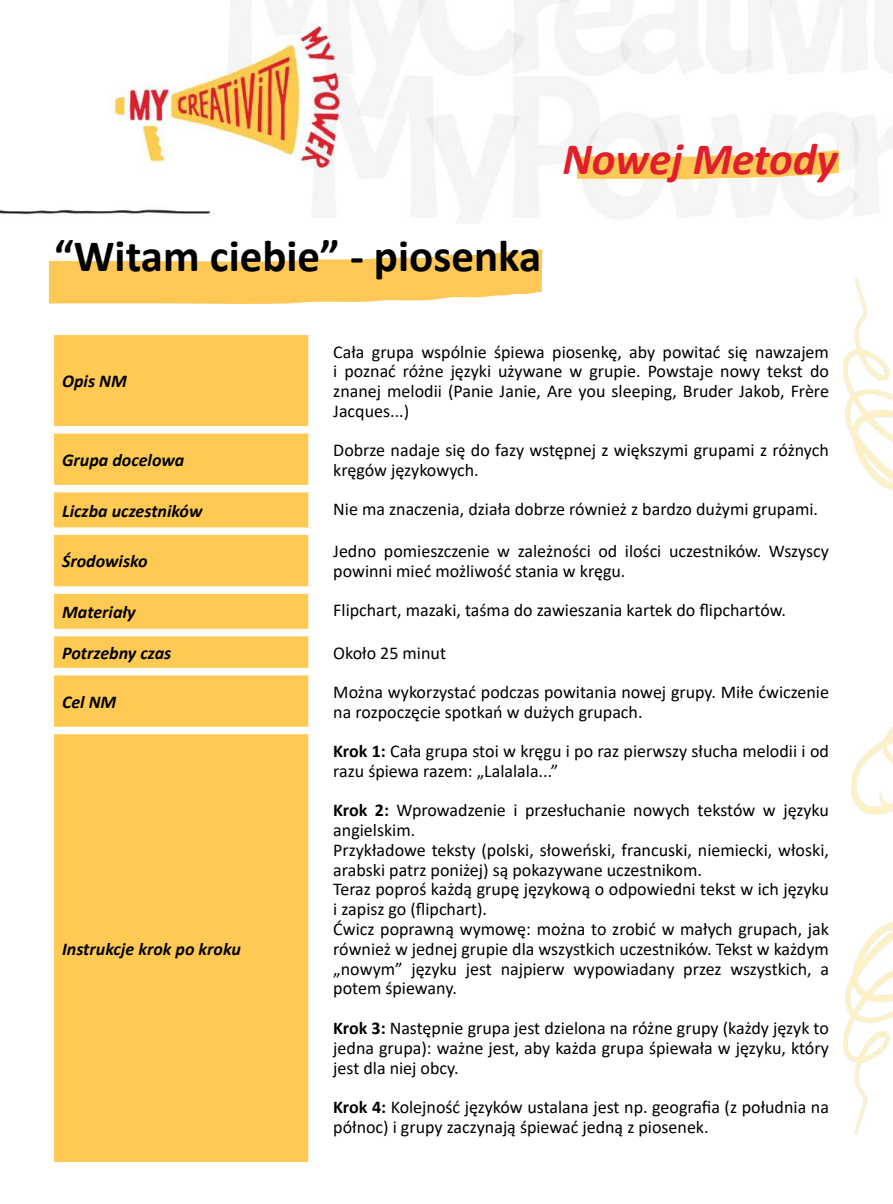
<style>
.page{position:relative;width:893px;height:1204px;background:#fff}
.page>*{position:absolute;margin:0;border:0;box-sizing:border-box;transform-origin:0 0}
.t1{font:700 45px "Calibri";color:#000}
.t2{font:italic 700 45px "Calibri";color:#df1f2c}
.t3{font:18px/19.8px "Calibri";color:#000}
.t4{font:italic 700 18px "Calibri";color:#000}
.s1{font-weight:700}
</style>
<div class="page">
<img style="left:0;top:0;width:893px;height:221px">
<svg style="left:554px;top:135px;width:307px;height:55px"></svg>
<img style="left:843px;top:921px;width:50px;height:212px">
<img style="left:843px;top:279px;width:50px;height:212px">
<img style="left:851px;top:726px;width:42px;height:88px">
<div style="left:54px;top:335px;width:254px;height:826px;background:#ffca53"></div>
<div style="left:54px;top:426px;width:258px;height:7px;background:#fff"></div>
<div style="left:54px;top:485px;width:258px;height:7px;background:#fff"></div>
<div style="left:54px;top:527px;width:258px;height:8px;background:#fff"></div>
<div style="left:54px;top:586px;width:258px;height:7px;background:#fff"></div>
<div style="left:54px;top:628px;width:258px;height:8px;background:#fff"></div>
<div style="left:54px;top:667px;width:258px;height:8px;background:#fff"></div>
<div style="left:54px;top:726px;width:258px;height:8px;background:#fff"></div>
<svg style="left:48px;top:221px;width:495px;height:83px"></svg>
<h1 class="t1" style="left:54px;top:224px;width:489px">“Witam ciebie” - piosenka</h1>
<h1 class="t2" style="left:562px;top:127px;width:277px">Nowej Metody</h1>
<p class="t4" style="left:62px;top:368px;width:66px">Opis NM</p>
<p class="t3" style="left:333px;top:341px;width:497px;text-align:justify">Cała grupa wspólnie śpiewa piosenkę, aby powitać się nawzajem i poznać różne języki używane w grupie. Powstaje nowy tekst do znanej melodii (Panie Janie, Are you sleeping, Bruder Jakob, Frère Jacques...)</p>
<p class="t4" style="left:62px;top:447px;width:124px">Grupa docelowa</p>
<p class="t3" style="left:333px;top:439px;width:497px">Dobrze nadaje się do fazy wstępnej z większymi grupami z różnych kręgów językowych.</p>
<p class="t4" style="left:62px;top:498px;width:142px">Liczba uczestników</p>
<p class="t3" style="left:333px;top:498px;width:486px">Nie ma znaczenia, działa dobrze również z bardzo dużymi grupami.</p>
<p class="t4" style="left:62px;top:548px;width:87px">Środowisko</p>
<p class="t3" style="left:333px;top:541px;width:497px">Jedno pomieszczenie w zależności od ilości uczestników. Wszyscy powinni mieć możliwość stania w kręgu.</p>
<p class="t4" style="left:62px;top:599px;width:75px">Materiały</p>
<p class="t3" style="left:333px;top:600px;width:454px">Flipchart, mazaki, taśma do zawieszania kartek do flipchartów.</p>
<p class="t4" style="left:62px;top:640px;width:111px">Potrzebny czas</p>
<p class="t3" style="left:333px;top:642px;width:114px">Około 25 minut</p>
<p class="t4" style="left:62px;top:689px;width:56px">Cel NM</p>
<p class="t3" style="left:333px;top:681px;width:497px">Można wykorzystać podczas powitania nowej grupy. Miłe ćwiczenie na rozpoczęcie spotkań w dużych grupach.</p>
<p class="t4" style="left:62px;top:936px;width:180px">Instrukcje krok po kroku</p>
<p class="t3" style="left:333px;top:740px;width:497px"><span class="s1">Krok 1:</span> Cała grupa stoi w kręgu i po raz pierwszy słucha melodii i od razu śpiewa razem: „Lalalala...”</p>
<p class="t3" style="left:333px;top:799px;width:497px"><span class="s1">Krok 2:</span> Wprowadzenie i przesłuchanie nowych tekstów w języku angielskim.<br>Przykładowe teksty (polski, słoweński, francuski, niemiecki, włoski, arabski patrz poniżej) są pokazywane uczestnikom.<br>Teraz poproś każdą grupę językową o odpowiedni tekst w ich języku i zapisz go (flipchart).<br>Ćwicz poprawną wymowę: można to zrobić w małych grupach, jak również w jednej grupie dla wszystkich uczestników. Tekst w każdym „nowym” języku jest najpierw wypowiadany przez wszystkich, a potem śpiewany.</p>
<p class="t3" style="left:333px;top:1017px;width:497px;text-align:justify"><span class="s1">Krok 3:</span> Następnie grupa jest dzielona na różne grupy (każdy język to jedna grupa): ważne jest, aby każda grupa śpiewała w języku, który jest dla niej obcy.</p>
<p class="t3" style="left:333px;top:1096px;width:497px"><span class="s1">Krok 4:</span> Kolejność języków ustalana jest np. geografia (z południa na północ) i grupy zaczynają śpiewać jedną z piosenek.</p>
</div>
